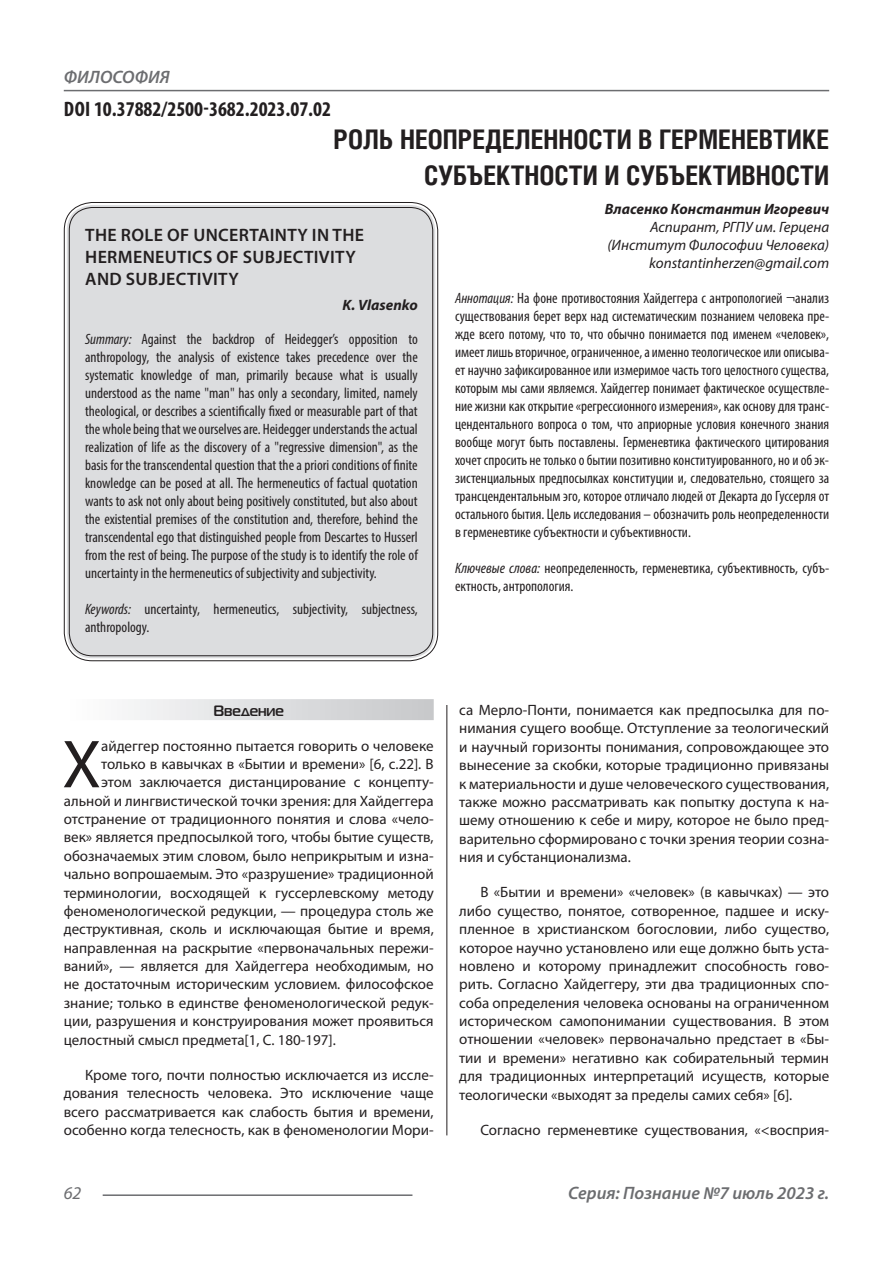
<style>
.page{position:relative;width:893px;height:1263px;background:#fff}
.page>*{position:absolute;margin:0;border:0;box-sizing:border-box;transform-origin:0 0}
.Статья_текст_первый{font:68.4px "Myriad Pro";color:#231f20}
.Статья_название{font:700 27px "Helios Cond C";color:#231f20}
.ДОИ{font:700 condensed 21px "Myriad Pro";color:#231f20}
.Статья_название_англ{font:600 18px/21.6px "Myriad Pro";letter-spacing:.02em;color:#231f20}
.t1{font:italic 600 18px "Myriad Pro";color:#6c6d70}
.t2{font:italic 18px "Myriad Pro";color:#6c6d70}
.Статья_текст{font:15px/18.3px "Myriad Pro";color:#231f20;text-align:justify}
.Статья_аннотация_тек{font:condensed 15px/18px "Myriad Pro";color:#231f20;text-align:justify}
.Статья_аннотация_анг{font:condensed 15px/18px "Myriad Pro";color:#231f20;text-align:justify}
.Статья_текст_первый-2{font:15px "Myriad Pro";color:#231f20}
.Статья_автор_инфо{font:italic 15px "Myriad Pro";color:#231f20}
.Статья_автор_фио_рус{font:italic 700 15px "Myriad Pro";color:#231f20}
.Статья_автор_англ{font:italic 700 15px "Myriad Pro";color:#231f20}
.Статья_подзаголовок{font:700 15px "Magistral C";color:#231f20}
.s1{font-style:italic}
</style>
<div class="page">
<hr style="left:446px;top:128px;width:1px;height:1007px;background:#231f20">
<hr style="left:103px;top:1194px;width:309px;height:2px;background:#6c6d70">
<hr style="left:64px;top:90px;width:765px;height:1px;background:#6c6d70">
<div style="left:67px;top:205px;width:368px;height:453px;background:#dcdddf;border-radius:26px"></div>
<div style="left:64px;top:699px;width:370px;height:21px;background:linear-gradient(to right,#fefeff,#c6c8ca)"></div>
<p class="t1" style="left:64px;top:66px;width:107px">ФИЛОСОФИЯ</p>
<p class="ДОИ" style="left:64px;top:96px;width:269px">DOI 10.37882/2500-3682.2023.07.02</p>
<p class="Статья_название" style="left:334px;top:124px;width:497px">РОЛЬ НЕОПРЕДЕЛЕННОСТИ В ГЕРМЕНЕВТИКЕ</p>
<p class="Статья_название" style="left:424px;top:160px;width:407px">СУБЪЕКТНОСТИ И СУБЪЕКТИВНОСТИ</p>
<p class="Статья_автор_фио_рус" style="left:605px;top:199px;width:226px">Власенко Константин Игоревич</p>
<p class="Статья_автор_инфо" style="left:650px;top:218px;width:181px">Аспирант, РГПУ им. Герцена</p>
<p class="Статья_автор_инфо" style="left:607px;top:236px;width:223px">(Институт Философии Человека)</p>
<p class="Статья_автор_инфо" style="left:649px;top:254px;width:181px">konstantinherzen@gmail.com</p>
<p class="Статья_аннотация_тек" style="left:455px;top:288px;width:376px"><span class="s1">Аннотация:</span> На фоне противостояния Хайдеггера с антропологией ¬анализ существования берет верх над систематическим познанием человека пре&shy;жде всего потому, что то, что обычно понимается под именем «человек», имеет лишь вторичное, ограниченное, а именно теологическое или описыва&shy;ет научно зафиксированное или измеримое часть того целостного существа, которым мы сами являемся. Хайдеггер понимает фактическое осуществле&shy;ние жизни как открытие «регрессионного измерения», как основу для транс&shy;цендентального вопроса о том, что априорные условия конечного знания вообще могут быть поставлены. Герменевтика фактического цитирования хочет спросить не только о бытии позитивно конституированного, но и об эк&shy;зистенциальных предпосылках конституции и, следовательно, стоящего за трансцендентальным эго, которое отличало людей от Декарта до Гуссерля от остального бытия. Цель исследования – обозначить роль неопределенности в герменевтике субъектности и субъективности.</p>
<p class="Статья_аннотация_тек" style="left:455px;top:558px;width:376px"><span class="s1">Ключевые слова:</span> неопределенность, герменевтика, субъективность, субъ&shy;ектность, антропология.</p>
<p class="Статья_название_англ" style="left:85px;top:224px;width:280px">THE ROLE OF UNCERTAINTY IN THE<br>HERMENEUTICS OF SUBJECTIVITY</p>
<p class="Статья_название_англ" style="left:85px;top:267px;width:155px">AND SUBJECTIVITY</p>
<p class="Статья_автор_англ" style="left:343px;top:295px;width:77px">K. Vlasenko</p>
<p class="Статья_аннотация_анг" style="left:85px;top:330px;width:334px"><span class="s1">Summary:</span> Against the backdrop of Heidegger’s opposition to anthropology, the analysis of existence takes precedence over the systematic knowledge of man, primarily because what is usually understood as the name "man" has only a secondary, limited, namely theological, or describes a scientifically fixed or measurable part of that the whole being that we ourselves are. Heidegger understands the actual realization of life as the discovery of a "regressive dimension", as the basis for the transcendental question that the a priori conditions of finite knowledge can be posed at all. The hermeneutics of factual quotation wants to ask not only about being positively constituted, but also about the existential premises of the constitution and, therefore, behind the transcendental ego that distinguished people from Descartes to Husserl from the rest of being. The purpose of the study is to identify the role of uncertainty in the hermeneutics of subjectivity and subjectivity.</p>
<p class="Статья_аннотация_анг" style="left:85px;top:600px;width:334px"><span class="s1">Keywords:</span> uncertainty, hermeneutics, subjectivity, subjectness, anthropology.</p>
<p class="Статья_подзаголовок" style="left:213px;top:702px;width:72px">Введение</p>
<p class="Статья_текст_первый" style="left:62px;top:722px;width:41px">Х</p>
<p class="Статья_текст_первый-2" style="left:101px;top:737px;width:334px">айдеггер постоянно пытается говорить о человеке</p>
<p class="Статья_текст_первый-2" style="left:101px;top:755px;width:334px">только в кавычках в «Бытии и времени» [6, с.22]. В</p>
<p class="Статья_текст_первый-2" style="left:101px;top:773px;width:334px">этом заключается дистанцирование с концепту-</p>
<p class="Статья_текст_первый-2" style="left:64px;top:791px;width:371px">альной и лингвистической точки зрения: для Хайдеггера</p>
<p class="Статья_текст_первый-2" style="left:64px;top:810px;width:371px">отстранение от традиционного понятия и слова «чело-</p>
<p class="Статья_текст_первый-2" style="left:64px;top:828px;width:371px">век» является предпосылкой того, чтобы бытие существ,</p>
<p class="Статья_текст_первый-2" style="left:64px;top:846px;width:371px">обозначаемых этим словом, было неприкрытым и изна-</p>
<p class="Статья_текст_первый-2" style="left:64px;top:865px;width:371px">чально вопрошаемым. Это «разрушение» традиционной</p>
<p class="Статья_текст_первый-2" style="left:64px;top:883px;width:371px">терминологии, восходящей к гуссерлевскому методу</p>
<p class="Статья_текст_первый-2" style="left:64px;top:902px;width:371px">феноменологической редукции, — процедура столь же</p>
<p class="Статья_текст_первый-2" style="left:64px;top:920px;width:371px">деструктивная, сколь и исключающая бытие и время,</p>
<p class="Статья_текст_первый-2" style="left:64px;top:938px;width:371px">направленная на раскрытие «первоначальных пережи-</p>
<p class="Статья_текст_первый-2" style="left:64px;top:957px;width:371px">ваний», — является для Хайдеггера необходимым, но</p>
<p class="Статья_текст_первый-2" style="left:64px;top:975px;width:371px">не достаточным историческим условием. философское</p>
<p class="Статья_текст_первый-2" style="left:64px;top:993px;width:371px">знание; только в единстве феноменологической редук-</p>
<p class="Статья_текст_первый-2" style="left:64px;top:1012px;width:371px">ции, разрушения и конструирования может проявиться</p>
<p class="Статья_текст_первый-2" style="left:64px;top:1030px;width:274px">целостный смысл предмета[1, С. 180-197].</p>
<p class="Статья_текст" style="left:64px;top:1065px;width:371px;text-indent:21px">Кроме того, почти полностью исключается из иссле&shy;дования телесность человека. Это исключение чаще всего рассматривается как слабость бытия и времени, особенно когда телесность, как в феноменологии Мори-</p>
<p class="Статья_текст" style="left:459px;top:701px;width:371px">са Мерло-Понти, понимается как предпосылка для по&shy;нимания сущего вообще. Отступление за теологический и научный горизонты понимания, сопровождающее это вынесение за скобки, которые традиционно привязаны к материальности и душе человеческого существования, также можно рассматривать как попытку доступа к на&shy;шему отношению к себе и миру, которое не было пред&shy;варительно сформировано с точки зрения теории созна&shy;ния и субстанционализма.</p>
<p class="Статья_текст" style="left:459px;top:883px;width:371px;text-indent:21px">В «Бытии и времени» «человек» (в кавычках) — это либо существо, понятое, сотворенное, падшее и иску&shy;пленное в христианском богословии, либо существо, которое научно установлено или еще должно быть уста&shy;новлено и которому принадлежит способность гово&shy;рить. Согласно Хайдеггеру, эти два традиционных спо&shy;соба определения человека основаны на ограниченном историческом самопонимании существования. В этом отношении «человек» первоначально предстает в «Бы&shy;тии и времени» негативно как собирательный термин для традиционных интерпретаций исуществ, которые теологически «выходят за пределы самих себя» [6].</p>
<p class="Статья_текст" style="left:480px;top:1120px;width:350px">Согласно герменевтике существования, «&lt;восприя-</p>
<p class="t2" style="left:64px;top:1182px;width:19px">62</p>
<p class="t1" style="left:568px;top:1182px;width:263px">Серия: Познание №7 июль 2023 г.</p>
</div>
